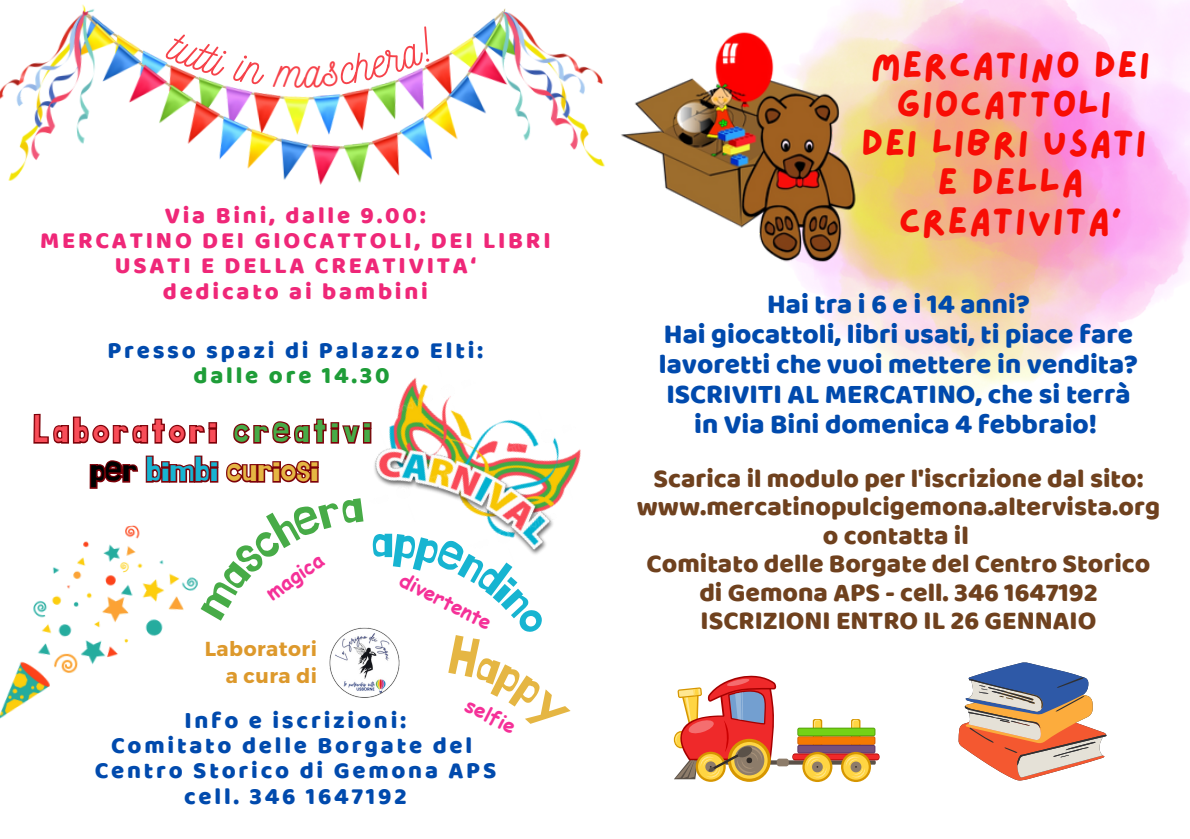
<style>
.page{position:relative;width:1190px;height:839px;background:#fff}
.page>*{position:absolute;margin:0;border:0;box-sizing:border-box;transform-origin:0 0}
.t1{font:54.4px "Jingleberry";color:#17b4d1}
.t2{font:37.8px/39px "Lazydog";letter-spacing:.03em;color:#f80d05;text-align:center}
.t3{font:36.8px "Jingleberry";letter-spacing:.115em;color:#f84d58}
.t4{font:36.8px "Jingleberry";color:#e5b643}
.t5{font:28px/30px "Baloo";color:#004aad}
.t6{font:26.6px/28.4px "Baloo";color:#6f411e;text-align:center}
.t7{font:24px "Baloo";letter-spacing:.115em;color:#004aad}
.t8{font:24px/25.4px "Baloo";letter-spacing:.115em;color:#ef2778;text-align:center}
.t9{font:24px "Baloo";letter-spacing:.115em;color:#1e9d38}
.t10{font:700 20.2px "Comic Sans MS";color:#f53098}
.t11{font:700 20.2px "Montserrat";letter-spacing:.025em;color:#dd992c}
.s1{color:#47ab47}
.s2{color:#000}
.s3{color:#17b4d1}
</style>
<div class="page">
<img style="left:0;top:4px;width:578px;height:181px">
<img style="left:329px;top:627px;width:64px;height:70px">
<img style="left:801px;top:0;width:389px;height:403px">
<img style="left:578px;top:18px;width:320px;height:258px">
<div style="left:728px;top:738px;width:43px;height:43px;background:#d69600;border-radius:50%"></div>
<svg style="left:696px;top:751px;width:30px;height:30px"></svg>
<svg style="left:802px;top:751px;width:30px;height:31px"></svg>
<svg style="left:841px;top:751px;width:30px;height:31px"></svg>
<svg style="left:674px;top:675px;width:206px;height:104px"></svg>
<svg style="left:958px;top:662px;width:149px;height:118px"></svg>
<img style="left:374px;top:378px;width:207px;height:155px">
<img style="left:0;top:620px;width:163px;height:99px">
<svg style="left:165px;top:31px;width:101px;height:54px"></svg>
<svg style="left:273px;top:26px;width:166px;height:62px"></svg>
<svg style="left:33px;top:413px;width:339px;height:207px"></svg>
<svg style="left:393px;top:533px;width:153px;height:150px"></svg>
<p class="t8" style="left:165px;top:202px;width:263px">Via Bini, dalle 9.00:</p>
<p class="t8" style="left:40px;top:227px;width:512px">MERCATINO DEI GIOCATTOLI, DEI LIBRI<br>USATI E DELLA CREATIVITA‘</p>
<p class="t8" style="left:163px;top:278px;width:267px">dedicato ai bambini</p>
<p class="t7" style="left:107px;top:335px;width:378px">Presso spazi di Palazzo Elti:</p>
<p class="t9" style="left:194px;top:360px;width:198px">dalle ore 14.30</p>
<p class="t3" style="left:33px;top:413px;width:340px">Laboratori <span class="s1">creativi</span></p>
<p class="t4" style="left:90px;top:452px;width:230px"><span class="s2">per</span> <span class="s3">bimbi</span> curiosi</p>
<p class="t10" style="left:260px;top:582px;width:66px;rotate:-35deg">magica</p>
<p class="t11" style="left:205px;top:636px;width:114px">Laboratori</p>
<p class="t11" style="left:226px;top:663px;width:93px">a cura di</p>
<p class="t1" style="left:371px;top:513px;width:25px">a</p>
<p class="t10" style="left:408px;top:564px;width:102px;rotate:27deg">divertente</p>
<p class="t10" style="left:474px;top:690px;width:55px;rotate:27deg">selfie</p>
<p class="t7" style="left:184px;top:705px;width:223px">Info e iscrizioni:</p>
<p class="t7" style="left:111px;top:730px;width:363px">Comitato delle Borgate del</p>
<p class="t7" style="left:95px;top:756px;width:403px">Centro Storico di Gemona APS</p>
<p class="t7" style="left:184px;top:781px;width:224px">cell. 346 1647192</p>
<p class="t2" style="left:871px;top:48px;width:281px">MERCATINO DEI<br>GIOCATTOLI</p>
<p class="t2" style="left:861px;top:126px;width:287px">DEI LIBRI USATI</p>
<p class="t2" style="left:899px;top:165px;width:221px">E DELLA<br>CREATIVITA’</p>
<p class="t5" style="left:767px;top:288px;width:264px">Hai tra i 6 e i 14 anni?</p>
<p class="t5" style="left:659px;top:318px;width:481px">Hai giocattoli, libri usati, ti piace fare lavoretti che vuoi mettere in vendita?</p>
<p class="t5" style="left:666px;top:378px;width:466px;text-align:center">ISCRIVITI AL MERCATINO, che si terrà in Via Bini domenica 4 febbraio!</p>
<p class="t6" style="left:653px;top:463px;width:492px">Scarica il modulo per l'iscrizione dal sito:</p>
<p class="t6" style="left:637px;top:491px;width:525px">www.mercatinopulcigemona.altervista.org</p>
<p class="t6" style="left:823px;top:520px;width:148px">o contatta il</p>
<p class="t6" style="left:647px;top:548px;width:505px">Comitato delle Borgate del Centro Storico di Gemona APS - cell. 346 1647192</p>
<p class="t6" style="left:701px;top:605px;width:397px">ISCRIZIONI ENTRO IL 26 GENNAIO</p>
</div>
